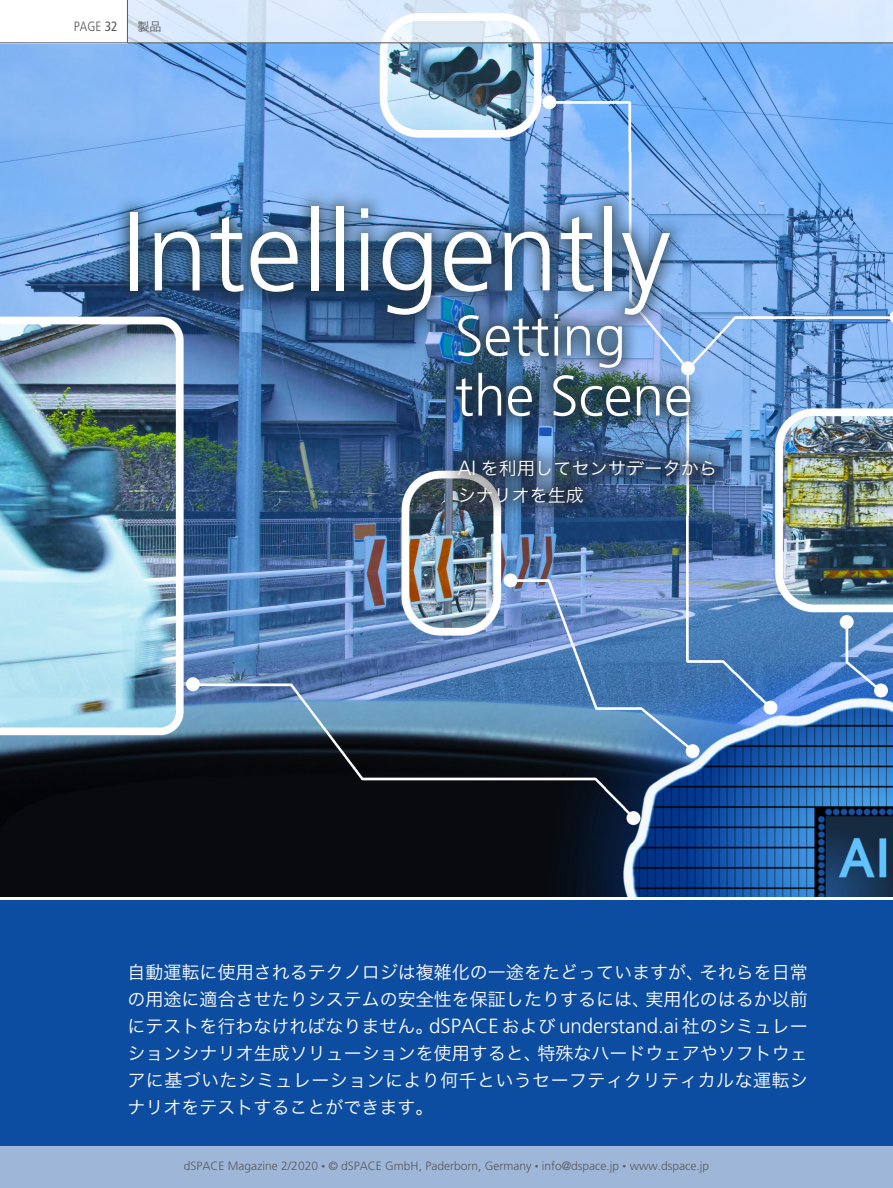
<style>
.page{position:relative;width:893px;height:1188px;background:#fff}
.page>*{position:absolute;margin:0;border:0;box-sizing:border-box;transform-origin:0 0}
.t1{font:300 112.5px "Frutiger LT Pro";color:#fff}
.t2{font:300 57px/60px "Frutiger LT Pro";color:#fff}
.t3{font:18px/27px "Hira Kaku Pro W3";letter-spacing:.01em;color:#fff;text-align:justify}
.t4{font:300 condensed 13.5px "Frutiger LT Pro";color:#57585a}
.t5{font:300 12px "Frutiger LT Pro";color:#57585a}
.t6{font:12px "Hira Kaku Pro W3";color:#57585a}
.s1{font-weight:400}
.s2{font-family:"Frutiger LT Pro";font-weight:300;font-size:20.55px}
.s3{font-family:"Arial";font-weight:400;font-size:10.5px}
</style>
<div class="page">
<div style="left:0;top:900px;width:893px;height:288px;background:#0d4da1"></div>
<img style="left:0;top:44px;width:893px;height:853px">
<svg style="left:128px;top:0;width:765px;height:43px;fill:#d9eafd"></svg>
<hr style="left:0;top:43px;width:893px;height:1px;background:#57585a">
<hr style="left:127px;top:0;width:1px;height:43px;background:#57585a">
<div style="left:112px;top:189px;width:575px;height:144px;background:#21353f;opacity:.9"></div>
<img style="left:440px;top:441px;width:292px;height:81px">
<div style="left:439px;top:297px;width:268px;height:136px;background:#21353f;opacity:.9"></div>
<div style="left:0;top:1146px;width:893px;height:42px;background:#9eb7d9"></div>
<p class="t4" style="left:74px;top:18px;width:45px">PAGE <span class="s1">32</span></p>
<p class="t6" style="left:137px;top:16px;width:26px">製品</p>
<h1 class="t1" style="left:121px;top:186px;width:551px">Intelligently</h1>
<h2 class="t2" style="left:455px;top:306px;width:239px">Setting the Scene</h2>
<p class="t3" style="left:458px;top:453px;width:261px"><span class="s2">AI</span> を利用してセンサデータからシナリオを生成</p>
<p class="t3" style="left:128px;top:957px;width:682px">自動運転に使用されるテクノロジは複雑化の一途をたどっていますが、それらを日常の用途に適合させたりシステムの安全性を保証したりするには、実用化のはるか以前にテストを行わなければなりません。<span class="s2">dSPACE</span> および <span class="s2">understand.ai</span> 社のシミュレーションシナリオ生成ソリューションを使用すると、特殊なハードウェアやソフトウェアに基づいたシミュレーションにより何千というセーフティクリティカルな運転シナリオをテストすることができます。</p>
<p class="t5" style="left:184px;top:1159px;width:527px">dSPACE Magazine 2/2020 <span class="s3">•</span> © dSPACE GmbH, Paderborn, Germany <span class="s3">•</span> info@dspace.jp <span class="s3">•</span> www.dspace.jp</p>
</div>
